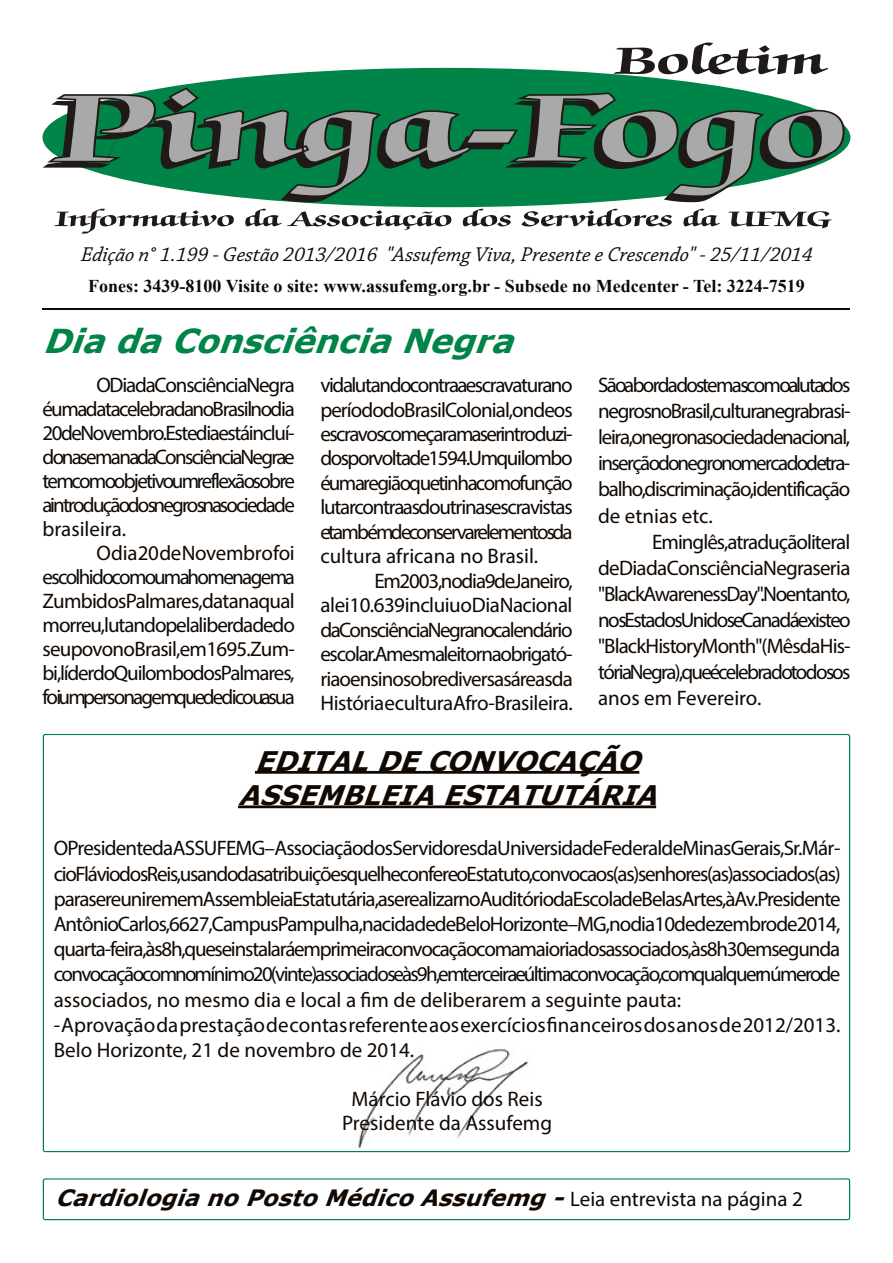
<style>
.page{position:relative;width:893px;height:1263px;background:#fff}
.page>*{position:absolute;margin:0;border:0;box-sizing:border-box;transform-origin:0 0}
.t1{font:italic 700 33px "Verdana";color:#008447}
.t2{font:italic 700 27px/34.5px "Verdana";color:#110802;text-align:center}
.t3{font:italic 700 22.5px "Verdana";color:#110802}
.t4{font:21px/24px "Myriad Pro";letter-spacing:-.01em;color:#110802;text-align:justify}
.t5{font:italic 21px "Chaparral Pro";color:#110802}
.t6{font:700 18px "Times New Roman";color:#110802}
.s1{font-family:"Myriad Pro";font-weight:400;font-style:normal;font-size:21px}
</style>
<div class="page">
<div style="left:43px;top:68px;width:807px;height:139px;background:#008447;border-radius:50%"></div>
<svg style="left:613px;top:43px;width:215px;height:31px"></svg>
<svg style="left:54px;top:209px;width:180px;height:25px"></svg>
<svg style="left:245px;top:209px;width:206px;height:21px"></svg>
<svg style="left:463px;top:209px;width:48px;height:17px"></svg>
<svg style="left:521px;top:209px;width:151px;height:17px"></svg>
<svg style="left:683px;top:209px;width:37px;height:17px"></svg>
<svg style="left:728px;top:211px;width:104px;height:17px"></svg>
<svg style="left:43px;top:87px;width:802px;height:115px"></svg>
<div style="left:29px;top:298px;width:834px;height:14px;background:#8097be;opacity:.5"></div>
<img style="left:358px;top:1049px;width:170px;height:99px">
<hr style="left:255px;top:771px;width:384px;height:3px;background:#110802">
<hr style="left:238px;top:805px;width:418px;height:3px;background:#110802">
<p class="t5" style="left:81px;top:243px;width:736px">Edição n° 1.199 - Gestão 2013/2016 "Assufemg Viva, Presente e Crescendo" - 25/11/2014</p>
<p class="t6" style="left:88px;top:273px;width:718px">Fones: 3439-8100 Visite o site: www.assufemg.org.br - Subsede no Medcenter - Tel: 3224-7519</p>
<h1 class="t1" style="left:43px;top:317px;width:488px">DiadaConsciênciaNegra</h1>
<p class="t4" style="left:43px;top:373px;width:254px;text-indent:54px">O Dia da Consciência Negra é uma data celebrada no Brasil no dia 20 de Novembro. Este dia está incluí&shy;do na semana da Consciência Negra e tem como objetivo um reflexão sobre a introdução dos negros na sociedade brasileira.</p>
<p class="t4" style="left:43px;top:541px;width:254px;text-indent:54px">O dia 20 de Novembro foi escolhido como uma homenagem a Zumbi dos Palmares, data na qual morreu, lutando pela liberdade do seu povo no Brasil, em 1695. Zum&shy;bi, líder do Quilombo dos Palmares, foium personagem que dedicou a sua</p>
<p class="t4" style="left:320px;top:373px;width:254px;line-height:24.5px">vida lutando contra a escravatura no período do Brasil Colonial, onde os escravos começaram a ser introduzi&shy;dos por volta de 1594. Um quilombo é uma região que tinha como função lutar contra as doutrinas escravistas e também de conservar elementos da cultura africana no Brasil.</p>
<p class="t4" style="left:320px;top:568px;width:254px;line-height:24.5px;text-indent:54px">Em 2003, no dia 9 de Janeiro, a lei 10.639 incluiu o Dia Nacional da Consciência Negra no calendário escolar. A mesma lei torna obrigató&shy;ria o ensino sobre diversas áreas da História e cultura Afro-Brasileira.</p>
<p class="t4" style="left:598px;top:372px;width:254px;line-height:26.1px">São abordados temas como a luta dos negros no Brasil, cultura negra brasi&shy;leira, o negro na sociedade nacional, inserção do negro no mercado de tra&shy;balho, discriminação, identificação de etnias etc.</p>
<p class="t4" style="left:598px;top:528px;width:254px;line-height:26.1px;text-indent:54px">Em inglês, a tradução literal de Dia da Consciência Negra seria "Black Awareness Day". No entanto, nos Estados Unidos e Canadá existe o "Black History Month" (Mês da His&shy;tória Negra),que é celebrado todos os anos em Fevereiro.</p>
<p class="t2" style="left:238px;top:743px;width:433px">EDITALDECONVOCAÇÃO<br>ASSEMBLEIAESTATUTÁRIA</p>
<p class="t4" style="left:54px;top:835px;width:788px;line-height:25.2px">O Presidente da ASSUFEMG – Associação dos Servidores da Universidade Federal de Minas Gerais, Sr. Már&shy;cio Flávio dos Reis, usando das atribuições que lhe confere o Estatuto, convoca os (as) senhores (as) associados (as) para se reunirem em Assembleia Estatutária, a se realizar no Auditório da Escola de Belas Artes, à Av. Presidente Antônio Carlos, 6627, Campus Pampulha, na cidade de Belo Horizonte – MG, no dia 10 de dezembro de 2014, quarta-feira, às 8h, que se instalará em primeira convocação com a maioria dos associados, às 8h30 em segunda convocação com no mínimo 20 (vinte) associados e às 9h,em terceira e última convocação,com qualquer número de associados, no mesmo dia e local a fim de deliberarem a seguinte pauta:</p>
<p class="t4" style="left:54px;top:1012px;width:788px;line-height:25.2px">- Aprovação da prestação de contas referente aos exercícios financeiros dos anos de 2012/2013.<br>Belo Horizonte, 21 de novembro de 2014.</p>
<p class="t4" style="left:342px;top:1087px;width:211px;text-align:center">Márcio Flávio dos Reis<br>Presidente da Assufemg</p>
<p class="t3" style="left:55px;top:1182px;width:749px">CardiologianoPostoMédicoAssufemg-<span class="s1">L e i a e n t r e v i s t a n a p á g i n a 2</span></p>
</div>
